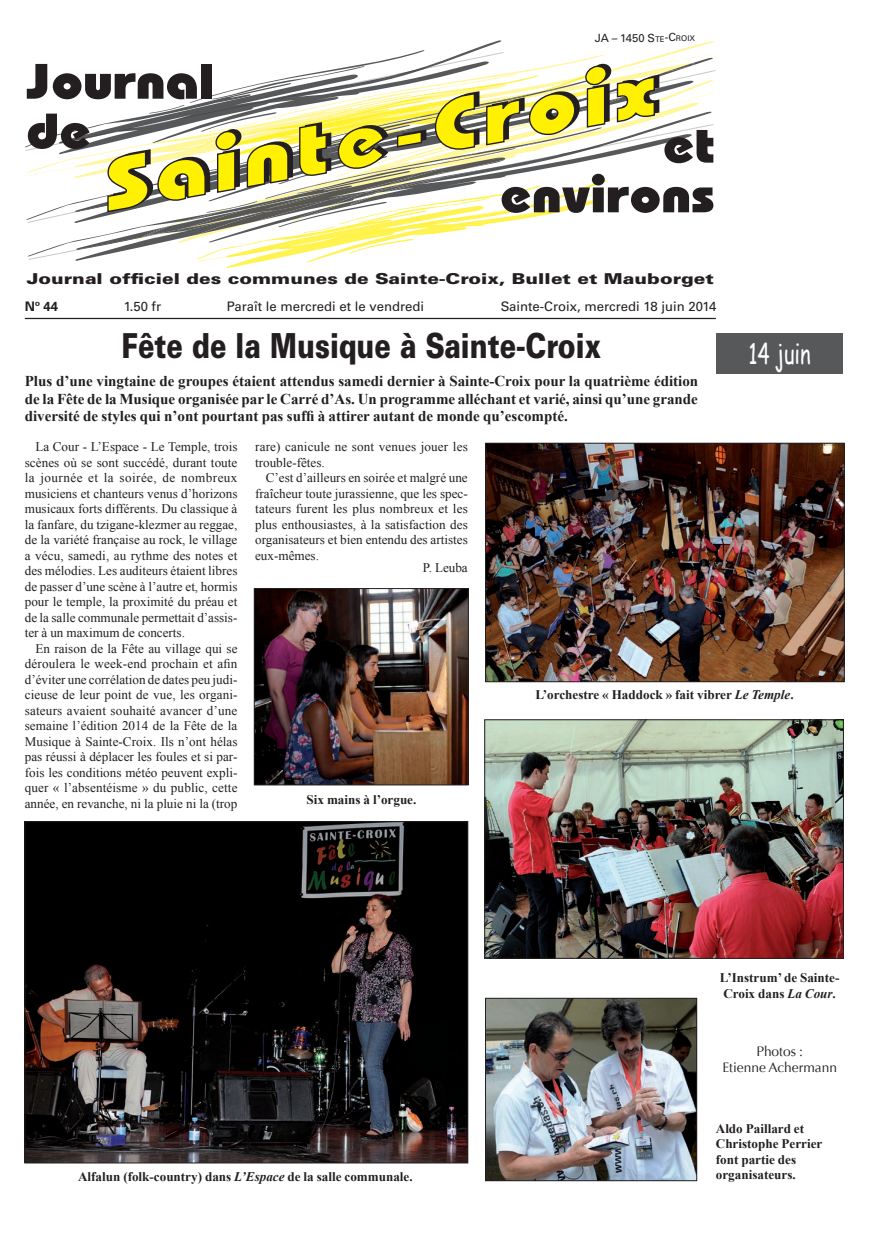
<style>
.page{position:relative;width:886px;height:1241px;background:#fff}
.page>*{position:absolute;margin:0;border:0;box-sizing:border-box;transform-origin:0 0}
.t1{font:900 34.5px "Univers";color:#231f20;scale:.78 1}
.t2{font:28.12px "Comic Sans MS";color:#fff;scale:.72 1}
.t3{font:700 15px/17.8px "Times New Roman";color:#231f20;text-align:justify}
.t4{font:900 15px "Univers";color:#231f20;scale:1.27 1}
.t5{font:13.75px/15.8px "Optima";color:#231f20;text-align:center}
.t6{font:13.12px/15.5px "Times New Roman";color:#231f20;text-align:justify}
.t7{font:700 13.12px/15.5px "Times New Roman";color:#231f20}
.t8{font:13.12px "Univers";color:#231f20}
.t9{font:700 13.12px "Univers";color:#231f20}
.t10{font:11.25px "Univers";letter-spacing:-.02em;color:#231f20}
.s1{font-size:7.88px}
.s2{font-style:italic}
</style>
<div class="page">
<hr style="left:25px;top:318px;width:691px;height:1px;background:#231f20">
<svg style="left:25px;top:41px;width:689px;height:227px"></svg>
<div style="left:716px;top:333px;width:127px;height:41px;background:#57585a"></div>
<img style="left:256px;top:590px;width:210px;height:193px">
<div style="left:254px;top:588px;width:214px;height:197px;border:1px solid #231f20"></div>
<img style="left:486px;top:721px;width:355px;height:235px">
<div style="left:484px;top:719px;width:359px;height:239px;border:1px solid #231f20"></div>
<img style="left:487px;top:999px;width:208px;height:179px">
<div style="left:485px;top:997px;width:212px;height:183px;border:1px solid #231f20"></div>
<img style="left:27px;top:823px;width:439px;height:337px">
<div style="left:25px;top:821px;width:443px;height:341px;border:1px solid #231f20"></div>
<img style="left:487px;top:445px;width:355px;height:234px">
<div style="left:485px;top:443px;width:359px;height:238px;border:1px solid #231f20"></div>
<p class="t10" style="left:595px;top:31px;width:102px">JA – 1450 S<span class="s1">TE</span>-C<span class="s1">ROIX</span></p>
<p class="t4" style="left:27px;top:269px;width:542px">Journal officiel des communes de Sainte-Croix, Bullet et Mauborget</p>
<p class="t9" style="left:25px;top:298px;width:35px">Nº 44</p>
<p class="t8" style="left:124px;top:298px;width:39px">1.50 fr</p>
<p class="t8" style="left:227px;top:298px;width:199px">Paraît le mercredi et le vendredi</p>
<p class="t8" style="left:501px;top:298px;width:217px">Sainte-Croix, mercredi 18 juin 2014</p>
<h1 class="t1" style="left:122px;top:324px;width:617px">Fête de la Musique à Sainte-Croix</h1>
<p class="t3" style="left:25px;top:371px;width:675px">Plus d’une vingtaine de groupes étaient attendus samedi dernier à Sainte-Croix pour la quatrième édition de la Fête de la Musique organisée par le Carré d’As. Un programme alléchant et varié, ainsi qu’une grande diversité de styles qui n’ont pourtant pas suffi à attirer autant de monde qu’escompté.</p>
<p class="t6" style="left:255px;top:439px;width:214px">rare) canicule ne sont venues jouer les trouble-fêtes.</p>
<p class="t6" style="left:255px;top:470px;width:214px;text-indent:11px">C’est d’ailleurs en soirée et malgré une fraîcheur toute jurassienne, que les spec&shy;tateurs furent les plus nombreux et les plus enthousiastes, à la satisfaction des organisateurs et bien entendu des artistes eux-mêmes.</p>
<p class="t6" style="left:423px;top:560px;width:46px">P. Leuba</p>
<h2 class="t2" style="left:748px;top:333px;width:88px">14 juin</h2>
<p class="t6" style="left:25px;top:439px;width:214px;text-indent:11px">La Cour - L’Espace - Le Temple, trois scènes où se sont succédé, durant toute la journée et la soirée, de nombreux musiciens et chanteurs venus d’horizons musicaux forts différents. Du classique à la fanfare, du tzigane-klezmer au reggae, de la variété française au rock, le village a vécu, samedi, au rythme des notes et des mélodies. Les auditeurs étaient libres de passer d’une scène à l’autre et, hormis pour le temple, la proximité du préau et de la salle communale permettait d’assis&shy;ter à un maximum de concerts.</p>
<p class="t6" style="left:25px;top:640px;width:214px;text-indent:11px">En raison de la Fête au village qui se déroulera le week-end prochain et afin d’éviter une corrélation de dates peu judi&shy;cieuse de leur point de vue, les organi&shy;sateurs avaient souhaité avancer d’une semaine l’édition 2014 de la Fête de la Musique à Sainte-Croix. Ils n’ont hélas pas réussi à déplacer les foules et si par&shy;fois les conditions météo peuvent expli&shy;quer « l’absentéisme » du public, cette année, en revanche, ni la pluie ni la (trop</p>
<p class="t7" style="left:535px;top:686px;width:260px">L’orchestre « Haddock » fait vibrer <span class="s2">Le Temple</span>.</p>
<p class="t7" style="left:306px;top:791px;width:111px">Six mains à l’orgue.</p>
<p class="t7" style="left:720px;top:969px;width:121px">L’Instrum’ de Sainte-<br>Croix dans <span class="s2">La Cour</span>.</p>
<p class="t5" style="left:722px;top:1043px;width:116px">Photos :<br>Etienne Achermann</p>
<p class="t7" style="left:716px;top:1120px;width:108px">Aldo Paillard et<br>Christophe Perrier font partie des</p>
<p class="t7" style="left:78px;top:1167px;width:336px">Alfalun (folk-country) dans <span class="s2">L’Espace</span> de la salle communale.</p>
<p class="t7" style="left:716px;top:1166px;width:81px">organisateurs.</p>
</div>
